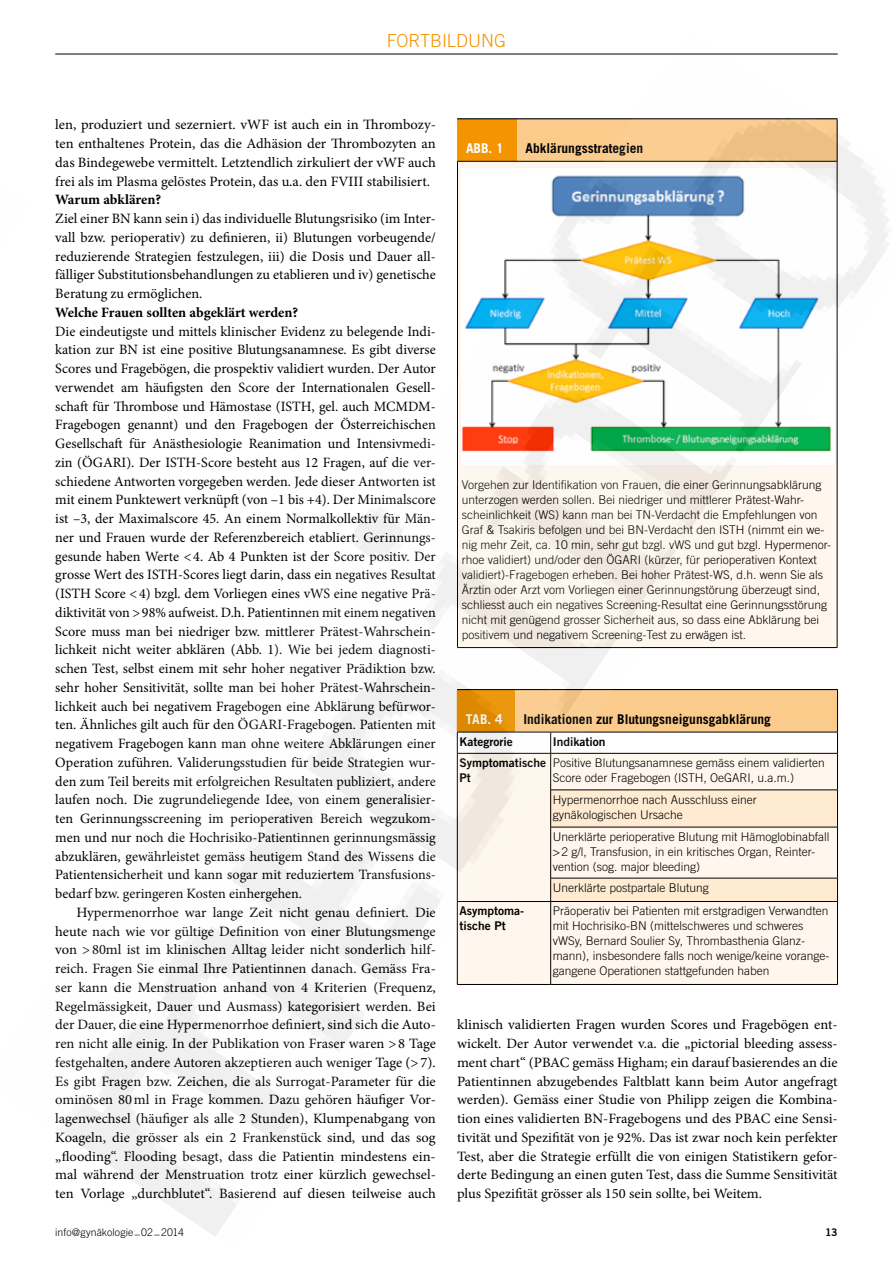
<style>
.page{position:relative;width:893px;height:1263px;background:#fff}
.page>*{position:absolute;margin:0;border:0;box-sizing:border-box;transform-origin:0 0}
.t1{font:300 18px "Trade Gothic LT";color:#f39400}
.t2{font:14.25px/18.8px "Minion Pro";color:#000;text-align:justify}
.t3{font:700 14.25px "Minion Pro";letter-spacing:-.005em;color:#000}
.t4{font:700 13.5px "Trade Gothic LT";color:#000}
.t5{font:700 13.5px "Trade Gothic LT";color:#fff}
.t6{font:300 12px/15px "Trade Gothic LT";color:#000}
.t7{font:12px/15px "Trade Gothic LT Bold Two";color:#000}
.t8{font:300 10.5px "Trade Gothic LT";letter-spacing:.005em;color:#000}
.t9{font:10.5px "Trade Gothic LT Bold Two";color:#000}
</style>
<div class="page">
<img style="left:55px;top:53px;width:835px;height:1183px">
<hr style="left:55px;top:54px;width:783px;height:1px;background:#000">
<p class="t1" style="left:387px;top:30px;width:32px">fortbil</p>
<p class="t1" style="left:456px;top:30px;width:25px">dung</p>
<p class="t2" style="left:55px;top:115px;width:382px">len, produziert und sezerniert. vWF ist auch ein in Thrombozy&shy;ten enthaltenes Protein, das die Adhäsion der Thrombozyten an das Bindegewebe vermittelt. Letztendlich zirkuliert der vWF auch frei als im Plasma gelöstes Protein, das u.a. den FVIII stabilisiert.</p>
<p class="t3" style="left:55px;top:190px;width:107px">Warum abklären?</p>
<p class="t2" style="left:55px;top:209px;width:382px">Ziel einer BN kann sein i) das individuelle Blutungsrisiko (im Inter&shy;vall bzw. perioperativ) zu definieren, ii) Blutungen vorbeugende/ reduzierende Strategien festzulegen, iii) die Dosis und Dauer all&shy;fälliger Substitutionsbehandlungen zu etablieren und iv) genetische Beratung zu ermöglichen.</p>
<p class="t3" style="left:55px;top:302px;width:244px">Welche Frauen sollten abgeklärt werden?</p>
<p class="t2" style="left:55px;top:322px;width:382px">Die eindeutigste und mittels klinischer Evidenz zu belegende Indi&shy;kation zur BN ist eine positive Blutungsanamnese. Es gibt diverse Scores und Fragebögen, die prospektiv validiert wurden. Der Autor verwendet am häufigsten den Score der Internationalen Gesell&shy;schaft für Thrombose und Hämostase (ISTH, gel. auch MCMDM-Fragebogen genannt) und den Fragebogen der Österreichischen Gesellschaft für Anästhesiologie Reanimation und Intensivmedi&shy;zin (ÖGARI). Der ISTH-Score besteht aus 12 Fragen, auf die ver&shy;schiedene Antworten vorgegeben werden. Jede dieser Antworten ist mit einem Punktewert verknüpft (von –1 bis +4). Der Minimalscore ist –3, der Maximalscore 45. An einem Normalkollektiv für Män&shy;ner und Frauen wurde der Referenzbereich etabliert. Gerinnungs&shy;gesunde haben Werte &lt;4. Ab 4 Punkten ist der Score positiv. Der grosse Wert des ISTH-Scores liegt darin, dass ein negatives Resultat (ISTH Score &lt;4) bzgl. dem Vorliegen eines vWS eine negative Prä&shy;diktivität von &gt;98% aufweist. D.h. Patientinnen mit einem negativen Score muss man bei niedriger bzw. mittlerer Prätest-Wahrschein&shy;lichkeit nicht weiter abklären (Abb. 1). Wie bei jedem diagnosti&shy;schen Test, selbst einem mit sehr hoher negativer Prädiktion bzw. sehr hoher Sensitivität, sollte man bei hoher Prätest-Wahrschein&shy;lichkeit auch bei negativem Fragebogen eine Abklärung befürwor&shy;ten. Ähnliches gilt auch für den ÖGARI-Fragebogen. Patienten mit negativem Fragebogen kann man ohne weitere Abklärungen einer Operation zuführen. Validerungsstudien für beide Strategien wur&shy;den zum Teil bereits mit erfolgreichen Resultaten publiziert, andere laufen noch. Die zugrundeliegende Idee, von einem generalisier&shy;ten Gerinnungsscreening im perioperativen Bereich wegzukom&shy;men und nur noch die Hochrisiko-Patientinnen gerinnungsmässig abzuklären, gewährleistet gemäss heutigem Stand des Wissens die Patientensicherheit und kann sogar mit reduziertem Transfusions&shy;bedarf bzw. geringeren Kosten einhergehen.</p>
<p class="t2" style="left:55px;top:903px;width:382px;text-indent:21px">Hypermenorrhoe war lange Zeit nicht genau definiert. Die heute nach wie vor gültige Definition von einer Blutungsmenge von &gt;80ml ist im klinischen Alltag leider nicht sonderlich hilf&shy;reich. Fragen Sie einmal Ihre Patientinnen danach. Gemäss Fra&shy;ser kann die Menstruation anhand von 4 Kriterien (Frequenz, Regelmässigkeit, Dauer und Ausmass) kategorisiert werden. Bei der Dauer, die eine Hypermenorrhoe definiert, sind sich die Auto&shy;ren nicht alle einig. In der Publikation von Fraser waren &gt;8 Tage festgehalten, andere Autoren akzeptieren auch weniger Tage (&gt;7).<br>Es gibt Fragen bzw. Zeichen, die als Surrogat-Parameter für die ominösen 80ml in Frage kommen. Dazu gehören häufiger Vor&shy;lagenwechsel (häufiger als alle 2 Stunden), Klumpenabgang von Koageln, die grösser als ein 2 Frankenstück sind, und das sog „flooding“. Flooding besagt, dass die Patientin mindestens ein&shy;mal während der Menstruation trotz einer kürzlich gewechsel&shy;ten Vorlage „durchblutet“. Basierend auf diesen teilweise auch</p>
<p class="t5" style="left:466px;top:140px;width:39px">ABB . 1</p>
<p class="t4" style="left:525px;top:140px;width:119px">Abklärungsstrategien</p>
<p class="t6" style="left:462px;top:477px;width:371px">Vorgehen zur Identifikation von Frauen, die einer Gerinnungsabklärung unterzogen werden sollen. Bei niedriger und mittlerer Prätest-Wahr&shy;scheinlichkeit (WS) kann man bei TN-Verdacht die Empfehlungen von Graf &amp; Tsakiris befolgen und bei BN-Verdacht den ISTH (nimmt ein we&shy;nig mehr Zeit, ca. 10 min, sehr gut bzgl. vWS und gut bzgl. Hypermenor&shy;rhoe validiert) und/oder den ÖGARI (kürzer, für perioperativen Kontext validiert)-Fragebogen erheben. Bei hoher Prätest-WS, d.h. wenn Sie als Ärztin oder Arzt vom Vorliegen einer Gerinnungstörung überzeugt sind, schliesst auch ein negatives Screening-Resultat eine Gerinnungsstörung nicht mit genügend grosser Sicherheit aus, so dass eine Abklärung bei positivem und negativem Screening-Test zu erwägen ist.</p>
<p class="t5" style="left:466px;top:710px;width:38px">Tab. 4</p>
<p class="t4" style="left:523px;top:710px;width:249px">Indikationen zur Blutungsneigunsgabklärung</p>
<p class="t7" style="left:459px;top:734px;width:55px">Kategrorie</p>
<p class="t7" style="left:553px;top:734px;width:54px">Indikation</p>
<p class="t7" style="left:459px;top:755px;width:88px">Symptomatische<br>Pt</p>
<p class="t6" style="left:553px;top:755px;width:273px">Positive Blutungsanamnese gemäss einem validierten<br>Score oder Fragebogen (ISTH, OeGARI, u.a.m.)</p>
<p class="t6" style="left:553px;top:792px;width:205px">Hypermenorrhoe nach Ausschluss einer gynäkologischen Ursache</p>
<p class="t6" style="left:553px;top:829px;width:278px">Unerklärte perioperative Blutung mit Hämoglobinabfall &gt;2 g/l, Transfusion, in ein kritisches Organ, Reinter&shy;vention (sog. major bleeding)</p>
<p class="t6" style="left:553px;top:880px;width:158px">Unerklärte postpartale Blutung</p>
<p class="t7" style="left:459px;top:903px;width:66px">Asymptoma&shy;tische Pt</p>
<p class="t6" style="left:553px;top:903px;width:278px">Präoperativ bei Patienten mit erstgradigen Verwandten mit Hochrisiko-BN (mittelschweres und schweres vWSy, Bernard Soulier Sy, Thrombasthenia Glanz&shy;mann), insbesondere falls noch wenige/keine vorange&shy;gangene Operationen stattgefunden haben</p>
<p class="t2" style="left:457px;top:1015px;width:382px">klinisch validierten Fragen wurden Scores und Fragebögen ent&shy;wickelt. Der Autor verwendet v.a. die „pictorial bleeding assess&shy;ment chart“ (PBAC gemäss Higham; ein darauf basierendes an die Patientinnen abzugebendes Faltblatt kann beim Autor angefragt werden). Gemäss einer Studie von Philipp zeigen die Kombina&shy;tion eines validierten BN-Fragebogens und des PBAC eine Sensi&shy;tivität und Spezifität von je 92%. Das ist zwar noch kein perfekter Test, aber die Strategie erfüllt die von einigen Statistikern gefor&shy;derte Bedingung an einen guten Test, dass die Summe Sensitivität plus Spezifität grösser als 150 sein sollte, bei Weitem.</p>
<p class="t8" style="left:55px;top:1226px;width:130px">info@gynäkologie _02_2014</p>
<p class="t9" style="left:825px;top:1225px;width:14px">13</p>
</div>
